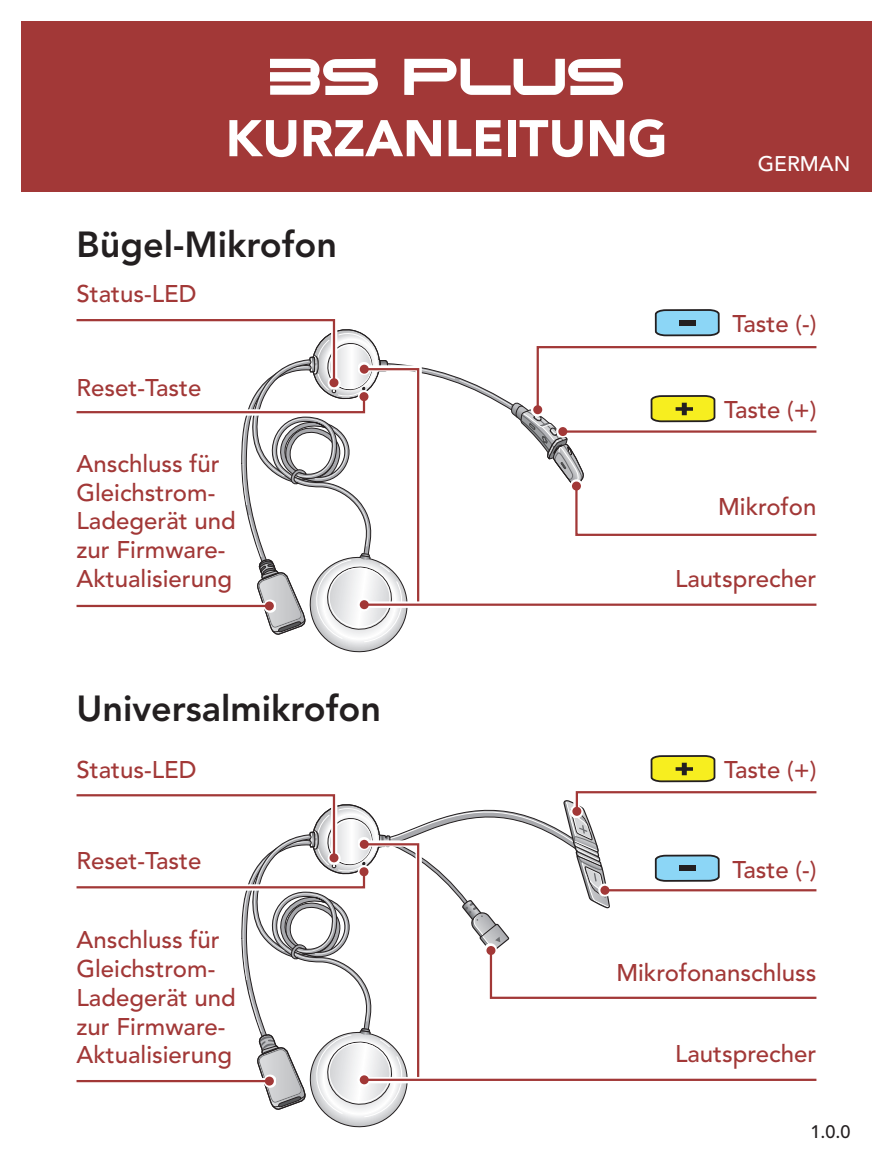
<style>
.page{position:relative;width:893px;height:1174px;background:#fff}
.page>*{position:absolute;margin:0;border:0;box-sizing:border-box;transform-origin:0 0}
.t1{font:900 51px "Avenir LT Std";color:#fff}
.t2{font:800 36px "Avenir LT Std";color:#231f20}
.t3{font:500 24px/28.8px "Avenir LT Std";color:#a23837}
.t4{font:500 21px "Avenir LT Std";color:#fff}
.t5{font:500 18px "Avenir LT Std";color:#231f20}
</style>
<div class="page">
<div style="left:21px;top:21px;width:851px;height:170px;background:#a23837"></div>
<svg style="left:270px;top:59px;width:353px;height:36px"></svg>
<svg style="left:76px;top:309px;width:741px;height:344px"></svg>
<div style="left:679px;top:320px;width:17px;height:5px;background:#231f20"></div>
<svg style="left:651px;top:755px;width:64px;height:27px;background:#c8c025"></svg>
<svg style="left:76px;top:791px;width:741px;height:337px"></svg>
<div style="left:679px;top:865px;width:17px;height:5px;background:#231f20"></div>
<h1 class="t1" style="left:225px;top:108px;width:444px">KURZANLEITUNG</h1>
<p class="t4" style="left:758px;top:151px;width:94px">GERMAN</p>
<h2 class="t2" style="left:77px;top:223px;width:262px">Bügel-Mikrofon</h2>
<p class="t3" style="left:77px;top:280px;width:122px">Status-LED</p>
<p class="t3" style="left:77px;top:373px;width:126px">Reset-Taste</p>
<p class="t3" style="left:77px;top:449px;width:161px">Anschluss für<br>Gleichstrom-<br>Ladegerät und zur Firmware-<br>Aktualisierung</p>
<p class="t3" style="left:732px;top:310px;width:86px">Taste (-)</p>
<p class="t3" style="left:724px;top:396px;width:94px">Taste (+)</p>
<p class="t3" style="left:718px;top:493px;width:100px">Mikrofon</p>
<p class="t3" style="left:675px;top:564px;width:143px">Lautsprecher</p>
<h2 class="t2" style="left:77px;top:687px;width:306px">Universalmikrofon</h2>
<p class="t3" style="left:77px;top:755px;width:122px">Status-LED</p>
<p class="t3" style="left:724px;top:756px;width:94px">Taste (+)</p>
<p class="t3" style="left:77px;top:847px;width:126px">Reset-Taste</p>
<p class="t3" style="left:77px;top:926px;width:161px">Anschluss für<br>Gleichstrom-<br>Ladegerät und zur Firmware-<br>Aktualisierung</p>
<p class="t3" style="left:732px;top:855px;width:86px">Taste (-)</p>
<p class="t3" style="left:616px;top:959px;width:202px">Mikrofonanschluss</p>
<p class="t3" style="left:675px;top:1039px;width:143px">Lautsprecher</p>
<p class="t5" style="left:810px;top:1121px;width:42px">1.0.0</p>
</div>
